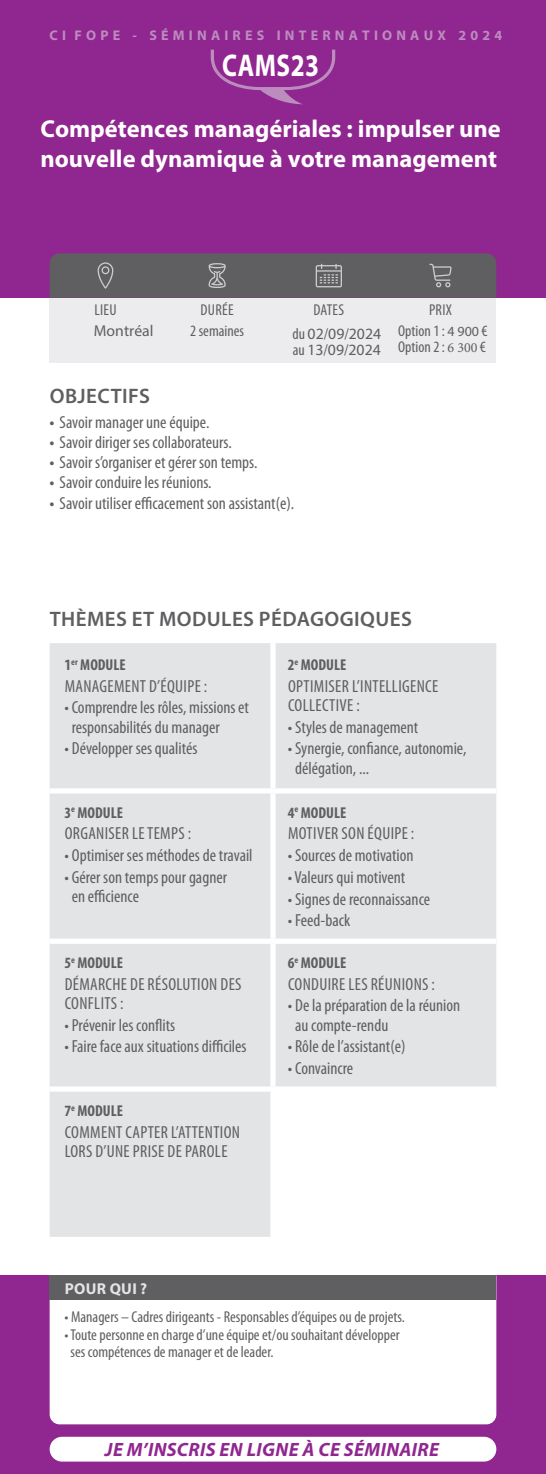
<style>
.page{position:relative;width:546px;height:1474px;background:#fff}
.page>*{position:absolute;margin:0;border:0;box-sizing:border-box;transform-origin:0 0}
.t1{font:700 31.5px "Myriad Pro";letter-spacing:.02em;color:#fff;scale:.8 1}
.t2{font:700 24.5px/29.4px "Myriad Pro";color:#fff}
.t3{font:600 21px "Myriad Pro";letter-spacing:.02em;color:#5f5f62}
.t4{font:italic 700 19.25px "Myriad Pro";letter-spacing:.02em;color:#90268f}
.t5{font:condensed 17.5px/19.2px "Myriad Pro";color:#5f5f62}
.t6{font:condensed 17.5px/19.2px "Myriad Pro";letter-spacing:.02em;color:#5f5f62}
.t7{font:condensed 15.75px/21.7px "Myriad Pro";color:#5f5f62;text-align:center}
.t8{font:700 condensed 15.75px "Myriad Pro";color:#5f5f62}
.t9{font:15.75px "Myriad Pro";color:#5f5f62}
.t10{font:700 15.75px "Myriad Pro";letter-spacing:.02em;color:#e3e4e6}
.t11{font:700 14px "Myriad Pro";letter-spacing:.3em;color:#bc8cbf}
.s1{font-stretch:normal}
.s2{font-stretch:condensed}
.s3{font-weight:700}
.s4{font-stretch:normal;font-size:14px}
.s5{font-family:"Minion Pro";font-stretch:normal;font-size:14px}
</style>
<div class="page">
<div style="left:0;top:1275px;width:546px;height:198px;background:#90268f"></div>
<div style="left:50px;top:298px;width:446px;height:64px;background:#ececee"></div>
<div style="left:50px;top:1300px;width:446px;height:124px;background:#fff"></div>
<div style="left:0;top:0;width:546px;height:298px;background:#90268f"></div>
<svg style="left:50px;top:253px;width:446px;height:45px;background:#636165"></svg>
<div style="left:50px;top:1275px;width:446px;height:25px;background:#5f5f62"></div>
<div style="left:50px;top:643px;width:446px;height:593px;background:#e3e4e6"></div>
<div style="left:273px;top:1089px;width:223px;height:147px;background:#fff"></div>
<div style="left:270px;top:643px;width:5px;height:145px;background:#fff"></div>
<div style="left:50px;top:788px;width:223px;height:5px;background:#fff"></div>
<div style="left:273px;top:788px;width:223px;height:5px;background:#fff"></div>
<div style="left:270px;top:793px;width:5px;height:145px;background:#fff"></div>
<div style="left:50px;top:938px;width:223px;height:5px;background:#fff"></div>
<div style="left:273px;top:938px;width:223px;height:5px;background:#fff"></div>
<div style="left:270px;top:943px;width:5px;height:143px;background:#fff"></div>
<div style="left:50px;top:1086px;width:223px;height:5px;background:#fff"></div>
<div style="left:273px;top:1086px;width:223px;height:5px;background:#fff"></div>
<div style="left:270px;top:1091px;width:5px;height:145px;background:#fff"></div>
<svg style="left:211px;top:50px;width:124px;height:54px"></svg>
<div style="left:50px;top:1436px;width:446px;height:25px;background:#fff;border-radius:12px"></div>
<p class="t11" style="left:50px;top:26px;width:454px">CI FOPE - SÉMINAIRES INTERNATIONAUX 2024</p>
<h1 class="t1" style="left:222px;top:45px;width:123px">CAMS23</h1>
<h2 class="t2" style="left:40px;top:114px;width:462px">Compétences managériales : impulser une nouvelle dynamique à votre management</h2>
<p class="t7" style="left:94px;top:299px;width:24px">LIEU</p>
<p class="t9" style="left:94px;top:321px;width:61px">Montréal</p>
<p class="t7" style="left:190px;top:299px;width:55px">DURÉE<br>2 semaines</p>
<p class="t7" style="left:292px;top:297px;width:90px;line-height:24.3px;text-align:left;text-indent:21px">DATES<br>du <span class="s1">02</span>/<span class="s1">09</span>/<span class="s1">2024</span></p>
<p class="t9" style="left:293px;top:340px;width:89px"><span class="s2">au</span> 13<span class="s2">/</span>09<span class="s2">/</span>2024</p>
<p class="t3" style="left:50px;top:384px;width:102px">OBJECTIFS</p>
<p class="t5" style="left:50px;top:413px;width:161px"><span class="s3">•</span> Savoir manager une équipe.</p>
<p class="t5" style="left:50px;top:433px;width:184px"><span class="s3">•</span> Savoir diriger ses collaborateurs.</p>
<p class="t5" style="left:50px;top:453px;width:209px"><span class="s3">•</span> Savoir s’organiser et gérer son temps.</p>
<p class="t5" style="left:50px;top:473px;width:163px"><span class="s3">•</span> Savoir conduire les réunions.</p>
<p class="t5" style="left:50px;top:493px;width:246px"><span class="s3">•</span> Savoir utiliser efficacement son assistant(e).</p>
<p class="t7" style="left:398px;top:299px;width:91px">PRIX<br>Option 1 : <span class="s4">4 900</span> €</p>
<p class="t7" style="left:398px;top:336px;width:89px">Option 2 : <span class="s5">6 300</span> €</p>
<p class="t3" style="left:50px;top:607px;width:363px">THÈMES ET MODULES PÉDAGOGIQUES</p>
<p class="t8" style="left:64px;top:654px;width:63px">1<sup>er</sup> MODULE</p>
<p class="t6" style="left:65px;top:676px;width:144px">MANAGEMENT D’ÉQUIPE :</p>
<p class="t5" style="left:72px;top:698px;width:179px;text-indent:-7px">• Comprendre les rôles, missions et responsabilités du manager</p>
<p class="t5" style="left:64px;top:739px;width:134px">• Développer ses qualités</p>
<p class="t8" style="left:288px;top:654px;width:60px">2<sup>e</sup> MODULE</p>
<p class="t6" style="left:288px;top:676px;width:152px">OPTIMISER L’INTELLIGENCE<br>COLLECTIVE :</p>
<p class="t5" style="left:288px;top:717px;width:132px">• Styles de management</p>
<p class="t5" style="left:295px;top:739px;width:173px;text-indent:-7px">• Synergie, confiance, autonomie, délégation, ...</p>
<p class="t8" style="left:64px;top:802px;width:60px">3<sup>e</sup> MODULE</p>
<p class="t6" style="left:65px;top:824px;width:128px">ORGANISER LE TEMPS :</p>
<p class="t5" style="left:64px;top:846px;width:190px">• Optimiser ses méthodes de travail</p>
<p class="t5" style="left:72px;top:867px;width:157px;text-indent:-7px">• Gérer son temps pour gagner en efficience</p>
<p class="t8" style="left:64px;top:952px;width:60px">5<sup>e</sup> MODULE</p>
<p class="t6" style="left:65px;top:974px;width:178px">DÉMARCHE DE RÉSOLUTION DES<br>CONFLITS :</p>
<p class="t5" style="left:64px;top:1015px;width:112px">• Prévenir les conflits</p>
<p class="t5" style="left:64px;top:1037px;width:184px">• Faire face aux situations difficiles</p>
<p class="t8" style="left:64px;top:1100px;width:60px">7<sup>e</sup> MODULE</p>
<p class="t6" style="left:65px;top:1122px;width:177px">COMMENT CAPTER L’ATTENTION<br>LORS D’UNE PRISE DE PAROLE</p>
<p class="t8" style="left:288px;top:802px;width:60px">4<sup>e</sup> MODULE</p>
<p class="t6" style="left:288px;top:824px;width:128px">MOTIVER SON ÉQUIPE :</p>
<p class="t5" style="left:288px;top:846px;width:127px">• Sources de motivation</p>
<p class="t5" style="left:288px;top:867px;width:119px">• Valeurs qui motivent</p>
<p class="t5" style="left:288px;top:889px;width:144px">• Signes de reconnaissance</p>
<p class="t5" style="left:288px;top:911px;width:64px">• Feed-back</p>
<p class="t8" style="left:288px;top:952px;width:60px">6<sup>e</sup> MODULE</p>
<p class="t6" style="left:288px;top:974px;width:148px">CONDUIRE LES RÉUNIONS :</p>
<p class="t5" style="left:295px;top:996px;width:166px;text-indent:-7px">• De la préparation de la réunion au compte-rendu</p>
<p class="t5" style="left:288px;top:1037px;width:119px">• Rôle de l’assistant(e)</p>
<p class="t5" style="left:288px;top:1059px;width:67px">• Convaincre</p>
<p class="t10" style="left:65px;top:1278px;width:84px">POUR QUI ?</p>
<p class="t7" style="left:64px;top:1306px;width:342px">• Managers – Cadres dirigeants - Responsables d’équipes ou de projets.</p>
<p class="t7" style="left:70px;top:1325px;width:331px;line-height:17.5px;text-align:left;text-indent:-6px">• Toute personne en charge d’une équipe et/ou souhaitant développer ses compétences de manager et de leader.</p>
<p class="t4" style="left:105px;top:1437px;width:335px">JE M’INSCRIS EN LIGNE À CE SÉMINAIRE</p>
</div>
